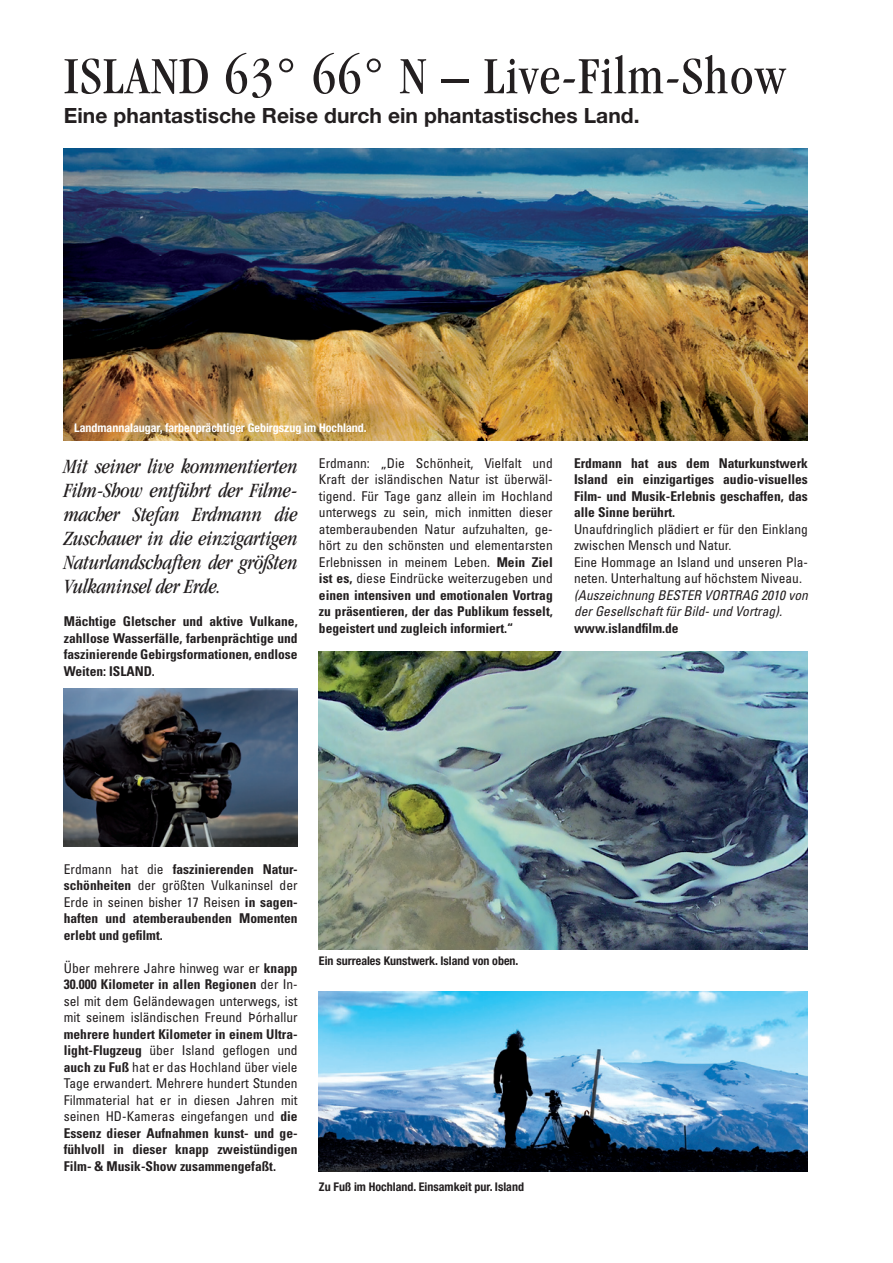
<style>
.page{position:relative;width:893px;height:1263px;background:#fff}
.page>*{position:absolute;margin:0;border:0;box-sizing:border-box;transform-origin:0 0}
.t1{font:condensed 54px "Garamond";letter-spacing:.03em;color:#231f20}
.t2{font:italic condensed 21px/24px "Garamond";letter-spacing:-.01em;color:#231f20;text-align:justify}
.t3{font:700 21px "Helvetica Neue";letter-spacing:.005em;color:#231f20}
.t4{font:700 condensed 13.5px/16.5px "Univers";color:#231f20;text-align:justify}
.t5{font:condensed 13.5px/16.5px "Univers";color:#231f20;text-align:justify}
.t6{font:italic condensed 13.5px/16.5px "Univers";color:#231f20}
.t7{font:700 condensed 12px "Helvetica Neue";color:#231f20}
.t8{font:700 condensed 12px "Helvetica Neue";color:#fff}
.s1{font-weight:700}
.s2{font-weight:400}
</style>
<div class="page">
<img style="left:319px;top:652px;width:489px;height:297px">
<img style="left:319px;top:992px;width:489px;height:179px">
<img style="left:64px;top:689px;width:234px;height:157px">
<img style="left:64px;top:149px;width:744px;height:292px">
<h1 class="t1" style="left:64px;top:46px;width:723px">ISLAND 63° 66° N – Live-Film-Show</h1>
<h2 class="t3" style="left:64px;top:103px;width:577px">Eine phantastische Reise durch ein phantastisches Land.</h2>
<p class="t8" style="left:74px;top:420px;width:294px">Landmannalaugar, farbenprächtiger Gebirgszug im Hochland.</p>
<h2 class="t2" style="left:64px;top:454px;width:235px">Mit seiner live kommentierten Film-Show entführt der Filme&shy;macher Stefan Erdmann die Zuschauer in die einzigartigen Naturlandschaften der größten Vulkaninsel der Erde.</h2>
<p class="t4" style="left:64px;top:613px;width:235px">Mächtige Gletscher und aktive Vulkane, zahllose Wasserfälle, farbenprächtige und faszinierende Gebirgsformationen, endlose Weiten: ISLAND.</p>
<p class="t5" style="left:319px;top:455px;width:235px">Erdmann: „Die Schönheit, Vielfalt und Kraft der isländischen Natur ist überwäl&shy;tigend. Für Tage ganz allein im Hochland unterwegs zu sein, mich inmitten dieser atemberaubenden Natur aufzuhalten, ge&shy;hört zu den schönsten und elementarsten Erlebnissen in meinem Leben. <span class="s1">Mein Ziel ist es,</span> diese Eindrücke weiterzugeben und <span class="s1">einen intensiven und emotionalen Vortrag zu präsentieren, der das Publikum fesselt, begeistert und zugleich informiert.“</span></p>
<p class="t4" style="left:574px;top:455px;width:235px">Erdmann hat aus dem Naturkunstwerk Island ein einzigartiges audio-visuelles Film- und Musik-Erlebnis geschaffen, das alle Sinne berührt.</p>
<p class="t5" style="left:574px;top:521px;width:235px;text-align:left">Unaufdringlich plädiert er für den Einklang zwischen Mensch und Natur.<br>Eine Hommage an Island und unseren Pla&shy;neten. Unterhaltung auf höchstem Niveau.</p>
<p class="t6" style="left:574px;top:586px;width:235px">(Auszeichnung BESTER VORTRAG 2010 von der Gesellschaft für Bild- und Vortrag).</p>
<p class="t4" style="left:574px;top:620px;width:106px">www.islandfilm.de</p>
<p class="t4" style="left:64px;top:860px;width:235px"><span class="s2">Erdmann hat die</span> faszinierenden Natur&shy;schönheiten <span class="s2">der größten Vulkaninsel der Erde in seinen bisher 17 Reisen</span> in sagen&shy;haften und atemberaubenden Momenten erlebt und gefilmt.</p>
<p class="t5" style="left:64px;top:959px;width:235px">Über mehrere Jahre hinweg war er <span class="s1">knapp 30.000 Kilometer in allen Regionen</span> der In&shy;sel mit dem Geländewagen unterwegs, ist mit seinem isländischen Freund Þórhallur</p>
<p class="t4" style="left:64px;top:1025px;width:235px">mehrere hundert Kilometer in einem Ultra&shy;light-Flugzeug <span class="s2">über Island geflogen und </span>auch zu Fuß <span class="s2">hat er das Hochland über viele Tage erwandert. Mehrere hundert Stunden Filmmaterial hat er in diesen Jahren mit seinen HD-Kameras eingefangen und</span> die Essenz dieser Aufnahmen kunst- und ge&shy;fühlvoll in dieser knapp zweistündigen Film- &amp; Musik-Show zusammengefaßt.</p>
<p class="t7" style="left:319px;top:954px;width:201px">Ein surreales Kunstwerk. Island von oben.</p>
<p class="t7" style="left:319px;top:1179px;width:207px">Zu Fuß im Hochland. Einsamkeit pur. Island</p>
</div>
